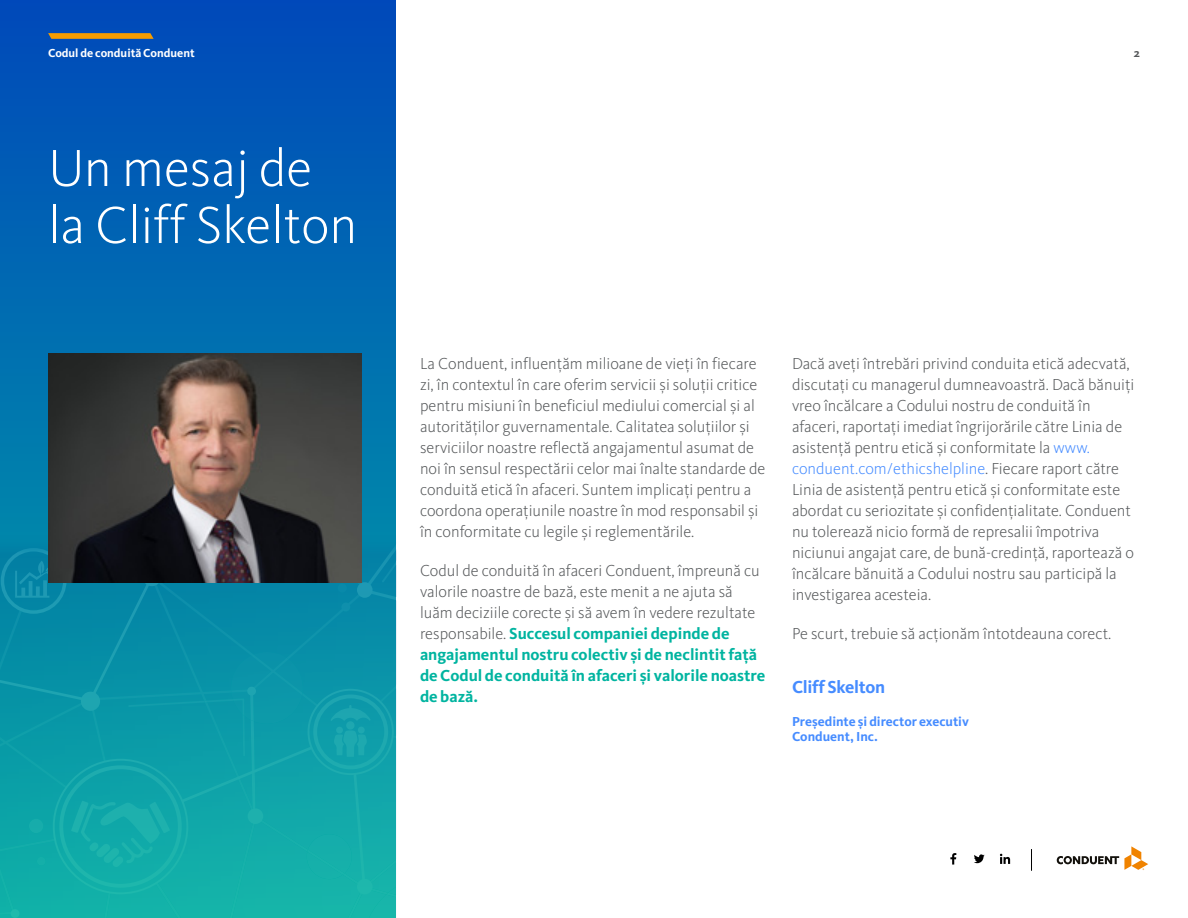
<style>
.page{position:relative;width:1188px;height:918px;background:#fff}
.page>*{position:absolute;margin:0;border:0;box-sizing:border-box;transform-origin:0 0}
.t1{font:300 54px/57px "Kievit Pro";color:#fff}
.t2{font:700 18px "Kievit Pro";letter-spacing:-.015em;color:#468cff}
.t3{font:300 16.5px/21px "Kievit Pro";color:#55585a}
.t4{font:700 13.5px/15px "Kievit Pro";color:#468cff}
.t5{font:700 12px "Kievit Pro";color:#fff}
.t6{font:700 12px "Kievit Pro";color:#55585a}
.s1{font-weight:700;color:#00b4a0}
.s2{color:#468cff}
</style>
<div class="page">
<svg style="left:0;top:0;width:395px;height:531px;background:#005fb3"></svg>
<img style="left:0;top:531px;width:396px;height:17px">
<svg style="left:0;top:548px;width:396px;height:370px;background:#0c9ca8"></svg>
<svg style="left:71px;top:800px;width:99px;height:67px;background:#14aba9"></svg>
<svg style="left:330px;top:705px;width:41px;height:52px;background:#14a1ac"></svg>
<svg style="left:15px;top:561px;width:39px;height:37px"></svg>
<img style="left:48px;top:354px;width:314px;height:229px">
<svg style="left:974px;top:854px;width:11px;height:9px"></svg>
<svg style="left:1000px;top:854px;width:10px;height:10px"></svg>
<svg style="left:950px;top:853px;width:6px;height:12px"></svg>
<svg style="left:1031px;top:849px;width:1px;height:22px"></svg>
<svg style="left:1057px;top:846px;width:91px;height:24px"></svg>
<svg style="left:48px;top:33px;width:106px;height:6px"></svg>
<p class="t5" style="left:48px;top:46px;width:148px">Codul de conduită Conduent</p>
<p class="t6" style="left:1134px;top:46px;width:8px">2</p>
<h1 class="t1" style="left:48px;top:139px;width:311px">Un mesaj de la Cliff Skelton</h1>
<p class="t3" style="left:420px;top:353px;width:347px">La Conduent, influențăm milioane de vieți în fiecare zi, în contextul în care oferim servicii și soluții critice pentru misiuni în beneficiul mediului comercial și al autorităților guvernamentale. Calitatea soluțiilor și serviciilor noastre reflectă angajamentul asumat de noi în sensul respectării celor mai înalte standarde de conduită etică în afaceri. Suntem implicați pentru a coordona operațiunile noastre în mod responsabil și în conformitate cu legile și reglementările.</p>
<p class="t3" style="left:420px;top:560px;width:347px">Codul de conduită în afaceri Conduent, împreună cu valorile noastre de bază, este menit a ne ajuta să luăm deciziile corecte și să avem în vedere rezultate responsabile. <span class="s1">Succesul companiei depinde de angajamentul nostru colectiv și de neclintit față de Codul de conduită în afaceri și valorile noastre de bază.</span></p>
<p class="t3" style="left:792px;top:353px;width:344px">Dacă aveți întrebări privind conduita etică adecvată, discutați cu managerul dumneavoastră. Dacă bănuiți vreo încălcare a Codului nostru de conduită în afaceri, raportați imediat îngrijorările către Linia de asistență pentru etică și conformitate la <span class="s2">www. conduent.com/ethicshelpline</span>. Fiecare raport către Linia de asistență pentru etică și conformitate este abordat cu seriozitate și confidențialitate. Conduent nu tolerează nicio formă de represalii împotriva niciunui angajat care, de bună-credință, raportează o încălcare bănuită a Codului nostru sau participă la investigarea acesteia.</p>
<p class="t3" style="left:792px;top:623px;width:321px">Pe scurt, trebuie să acționăm întotdeauna corect.</p>
<p class="t2" style="left:792px;top:676px;width:95px">Cliff Skelton</p>
<p class="t4" style="left:792px;top:714px;width:178px">Președinte și director executiv<br>Conduent, Inc.</p>
</div>
